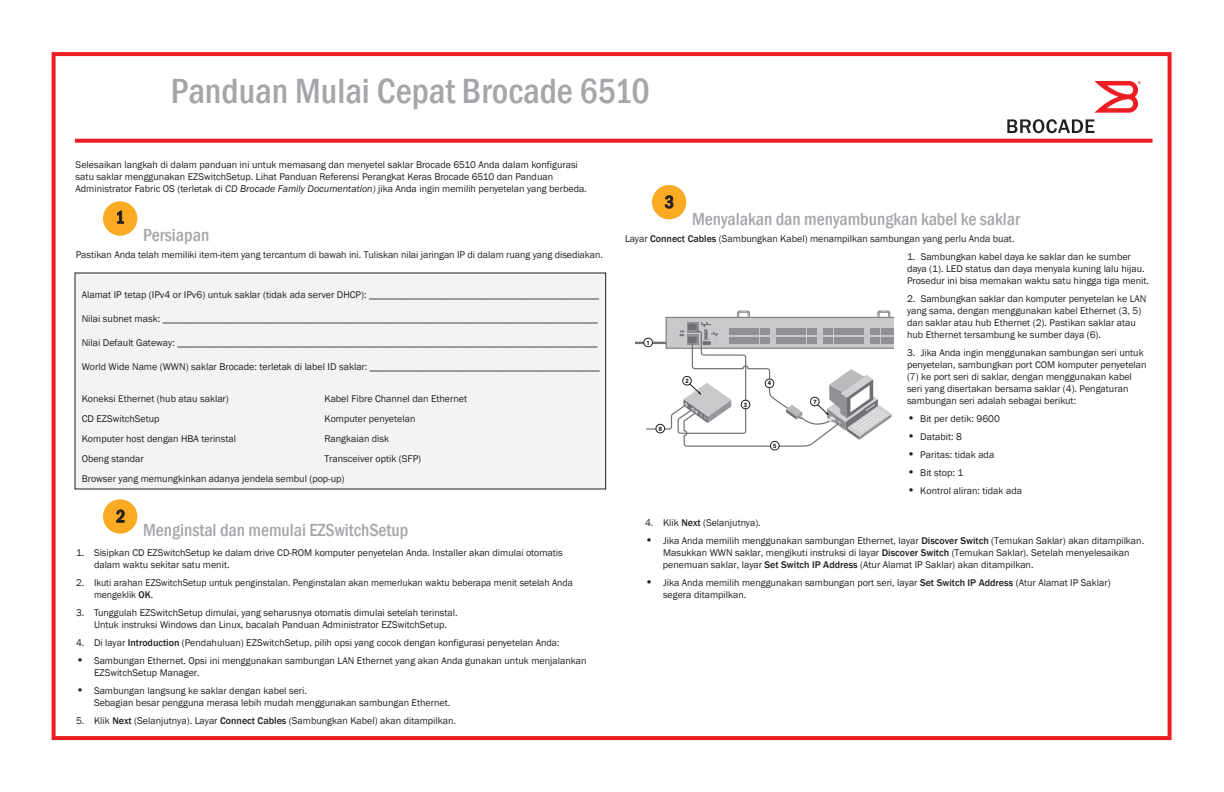
<style>
.page{position:relative;width:1224px;height:792px;background:#fff}
.page>*{position:absolute;margin:0;border:0;box-sizing:border-box;transform-origin:0 0}
.t1{font:500 condensed 36px "Franklin Gothic";color:#a5a6aa}
.t2{font:500 condensed 18px "Franklin Gothic";color:#a5a6aa}
.t3{font:500 condensed 18px "Franklin Gothic";color:#231f20}
.t4{font:10px/12px "Franklin Gothic";color:#231f20}
.t5{font:700 6px "Helvetica";color:#050504}
.t6{font:500 4px "Franklin Gothic";color:#ee1d23}
.s1{font-style:italic}
.s2{font-weight:500}
.s3{font-size:12px}
</style>
<div class="page">
<div style="left:52px;top:52px;width:1120px;height:688px;border:4px solid #ee1d23"></div>
<svg style="left:75px;top:139px;width:1077px;height:4px;background:#ef2c32"></svg>
<div style="left:75px;top:273px;width:531px;height:216px;background:#f2f3f4"></div>
<div style="left:103px;top:201px;width:34px;height:35px;background:#faaa23;border-radius:50%"></div>
<svg style="left:117px;top:211px;width:7px;height:13px"></svg>
<div style="left:652px;top:185px;width:34px;height:34px;background:#faaa23;border-radius:50%"></div>
<svg style="left:665px;top:195px;width:8px;height:14px"></svg>
<div style="left:103px;top:499px;width:34px;height:35px;background:#faaa23;border-radius:50%"></div>
<svg style="left:116px;top:510px;width:9px;height:13px"></svg>
<svg style="left:1007px;top:119px;width:87px;height:14px"></svg>
<svg style="left:1094px;top:81px;width:44px;height:32px"></svg>
<hr style="left:636px;top:342px;width:30px;height:2px;background:#717074">
<svg style="left:643px;top:310px;width:251px;height:141px"></svg>
<h1 class="t1" style="left:171px;top:67px;width:481px">Panduan Mulai Cepat Brocade 6510</h1>
<p class="t4" style="left:76px;top:159px;width:513px">Selesaikan langkah di dalam panduan ini untuk memasang dan menyetel saklar Brocade 6510 Anda dalam konfigurasi satu saklar menggunakan EZSwitchSetup. Lihat Panduan Referensi Perangkat Keras Brocade 6510 dan Panduan<br>Administrator Fabric OS (terletak di <span class="s1">CD Brocade Family Documentation)</span> jika Anda ingin memilih penyetelan yang berbeda<span class="s1">.</span></p>
<h2 class="t3" style="left:665px;top:190px;width:11px">3</h2>
<p class="t6" style="left:1138px;top:80px;width:5px">®</p>
<h2 class="t3" style="left:116px;top:206px;width:11px">1</h2>
<h2 class="t2" style="left:692px;top:207px;width:330px">Menyalakan dan menyambungkan kabel ke saklar</h2>
<h2 class="t2" style="left:143px;top:223px;width:68px">Persiapan</h2>
<p class="t4" style="left:625px;top:233px;width:391px">Layar <span class="s2">Connect Cables</span> (Sambungkan Kabel) menampilkan sambungan yang perlu Anda buat.</p>
<p class="t4" style="left:907px;top:251px;width:244px">1. Sambungkan kabel daya ke saklar dan ke sumber daya (1). LED status dan daya menyala kuning lalu hijau.<br>Prosedur ini bisa memakan waktu satu hingga tiga menit.</p>
<p class="t4" style="left:907px;top:293px;width:241px">2. Sambungkan saklar dan komputer penyetelan ke LAN yang sama, dengan menggunakan kabel Ethernet (3, 5) dan saklar atau hub Ethernet (2). Pastikan saklar atau hub Ethernet tersambung ke sumber daya (6).</p>
<p class="t4" style="left:907px;top:347px;width:241px">3. Jika Anda ingin menggunakan sambungan seri untuk penyetelan, sambungkan port COM komputer penyetelan (7) ke port seri di saklar, dengan menggunakan kabel seri yang disertakan bersama saklar (4). Pengaturan sambungan seri adalah sebagai berikut:</p>
<p class="t4" style="left:907px;top:413px;width:95px"><span class="s3">•</span> Bit per detik: 9600</p>
<p class="t4" style="left:907px;top:431px;width:57px"><span class="s3">•</span> Databit: 8</p>
<p class="t4" style="left:907px;top:449px;width:89px"><span class="s3">•</span> Paritas: tidak ada</p>
<p class="t4" style="left:907px;top:467px;width:58px"><span class="s3">•</span> Bit stop: 1</p>
<p class="t4" style="left:907px;top:485px;width:117px"><span class="s3">•</span> Kontrol aliran: tidak ada</p>
<p class="t4" style="left:76px;top:249px;width:529px">Pastikan Anda telah memiliki item-item yang tercantum di bawah ini. Tuliskan nilai jaringan IP di dalam ruang yang disediakan.</p>
<p class="t4" style="left:82px;top:289px;width:519px">Alamat IP tetap (IPv4 or IPv6) untuk saklar (tidak ada server DHCP): ______________________________________________</p>
<p class="t4" style="left:82px;top:313px;width:517px">Nilai subnet mask: _______________________________________________________________________________________</p>
<p class="t4" style="left:82px;top:337px;width:517px">Nilai Default Gateway: ____________________________________________________________________________________</p>
<p class="t4" style="left:82px;top:361px;width:520px">World Wide Name (WWN) saklar Brocade: terletak di label ID saklar: ______________________________________________</p>
<p class="t4" style="left:82px;top:393px;width:149px">Koneksi Ethernet (hub atau saklar)</p>
<p class="t4" style="left:324px;top:393px;width:144px">Kabel Fibre Channel dan Ethernet</p>
<p class="t4" style="left:82px;top:413px;width:79px">CD EZSwitchSetup</p>
<p class="t4" style="left:324px;top:413px;width:93px">Komputer penyetelan</p>
<p class="t4" style="left:82px;top:433px;width:156px">Komputer host dengan HBA terinstal</p>
<p class="t4" style="left:324px;top:433px;width:66px">Rangkaian disk</p>
<p class="t4" style="left:82px;top:453px;width:64px">Obeng standar</p>
<p class="t5" style="left:647px;top:339px;width:5px">1</p>
<p class="t5" style="left:686px;top:377px;width:5px">2</p>
<p class="t5" style="left:768px;top:380px;width:5px">4</p>
<p class="t5" style="left:813px;top:398px;width:5px">7</p>
<p class="t5" style="left:744px;top:401px;width:5px">3</p>
<p class="t5" style="left:659px;top:425px;width:5px">6</p>
<p class="t5" style="left:773px;top:442px;width:5px">5</p>
<p class="t4" style="left:82px;top:449px;width:341px;line-height:20px;text-indent:243px">Transceiver optik (SFP)<br>Browser yang memungkinkan adanya jendela sembul (pop-up)</p>
<h2 class="t3" style="left:116px;top:505px;width:11px">2</h2>
<p class="t4" style="left:94px;top:546px;width:470px;text-indent:-18px">1. Sisipkan CD EZSwitchSetup ke dalam drive CD-ROM komputer penyetelan Anda. Installer akan dimulai otomatis dalam waktu sekitar satu menit.</p>
<p class="t4" style="left:94px;top:576px;width:480px;text-indent:-18px">2. Ikuti arahan EZSwitchSetup untuk penginstalan. Penginstalan akan memerlukan waktu beberapa menit setelah Anda mengeklik <span class="s2">OK</span>.</p>
<p class="t4" style="left:94px;top:606px;width:365px;text-indent:-18px">3. Tunggulah EZSwitchSetup dimulai, yang seharusnya otomatis dimulai setelah terinstal.<br>Untuk instruksi Windows dan Linux, bacalah Panduan Administrator EZSwitchSetup.</p>
<p class="t4" style="left:76px;top:636px;width:485px">4. Di layar <span class="s2">Introduction</span> (Pendahuluan) EZSwitchSetup, pilih opsi yang cocok dengan konfigurasi penyetelan Anda:</p>
<p class="t4" style="left:94px;top:654px;width:494px;text-indent:-18px"><span class="s3">•</span> Sambungan Ethernet. Opsi ini menggunakan sambungan LAN Ethernet yang akan Anda gunakan untuk menjalankan<br>EZSwitchSetup Manager.</p>
<p class="t4" style="left:94px;top:684px;width:358px;text-indent:-18px"><span class="s3">•</span> Sambungan langsung ke saklar dengan kabel seri.<br>Sebagian besar pengguna merasa lebih mudah menggunakan sambungan Ethernet.</p>
<p class="t4" style="left:76px;top:714px;width:382px">5. Klik <span class="s2">Next</span> (Selanjutnya). Layar <span class="s2">Connect Cables</span> (Sambungkan Kabel) akan ditampilkan.</p>
<h2 class="t2" style="left:143px;top:518px;width:267px">Menginstal dan memulai EZSwitchSetup</h2>
<p class="t4" style="left:645px;top:516px;width:117px">4. Klik <span class="s2">Next</span> (Selanjutnya).</p>
<p class="t4" style="left:663px;top:534px;width:483px;text-indent:-18px"><span class="s3">•</span> Jika Anda memilih menggunakan sambungan Ethernet, layar <span class="s2">Discover Switch</span> (Temukan Saklar) akan ditampilkan.<br>Masukkan WWN saklar, mengikuti instruksi di layar <span class="s2">Discover Switch</span> (Temukan Saklar). Setelah menyelesaikan penemuan saklar, layar <span class="s2">Set Switch IP Address</span> (Atur Alamat IP Saklar) akan ditampilkan.</p>
<p class="t4" style="left:663px;top:576px;width:449px;text-indent:-18px"><span class="s3">•</span> Jika Anda memilih menggunakan sambungan port seri, layar <span class="s2">Set Switch IP Address</span> (Atur Alamat IP Saklar) segera ditampilkan.</p>
</div>
